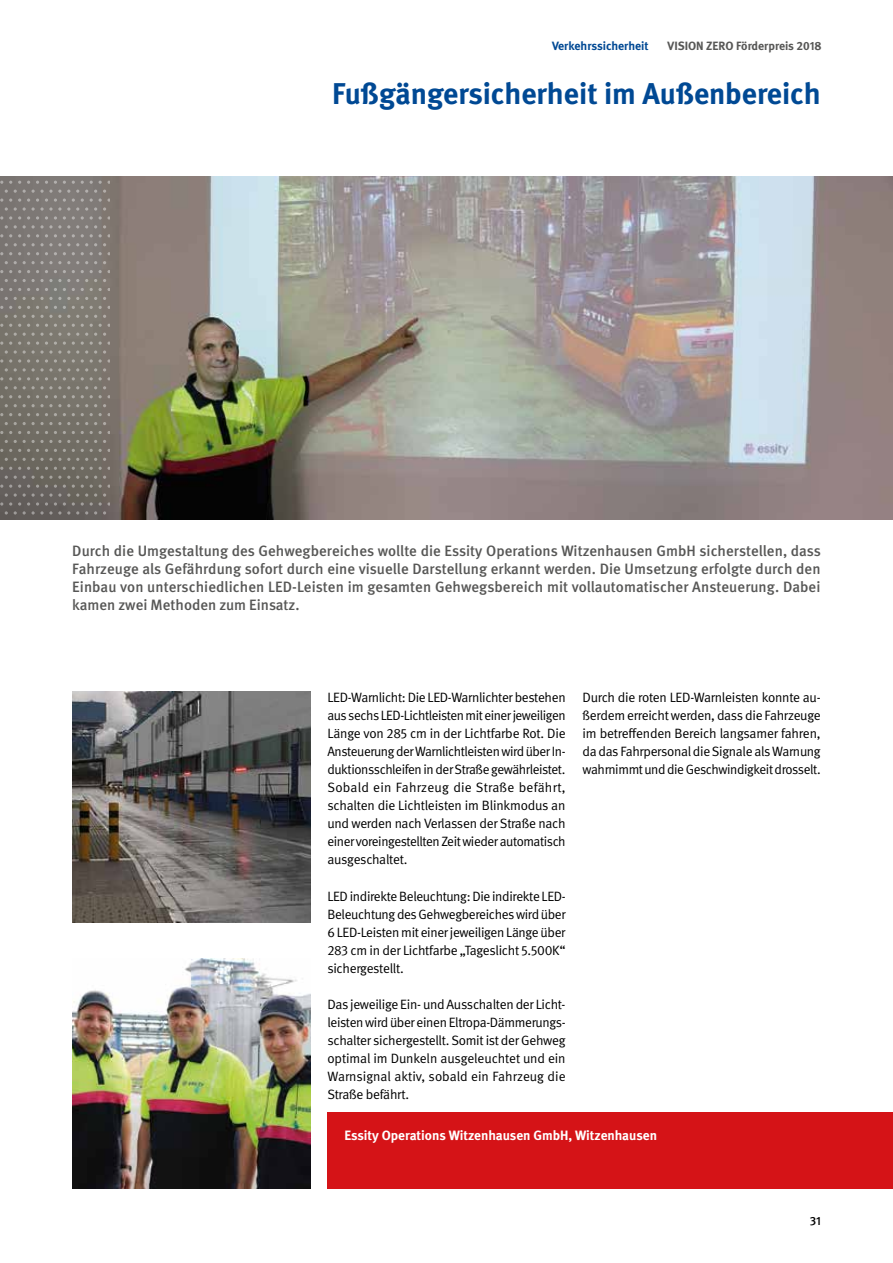
<style>
.page{position:relative;width:893px;height:1263px;background:#fff}
.page>*{position:absolute;margin:0;border:0;box-sizing:border-box;transform-origin:0 0}
.t1{font:700 30px "DGUV Meta";color:#004994}
.t2{font:500 15px/18px "DGUV Meta";color:#575756;text-align:justify}
.t3{font:13.5px/18px "DGUV Meta";letter-spacing:-.025em;color:#000;text-align:justify}
.t4{font:700 13.5px "DGUV Meta";color:#fff}
.t5{font:700 12px "DGUV Meta";color:#575756}
.t6{font:700 12px "DGUV Meta";color:#004994}
.t7{font:500 12px "DGUV Meta";color:#000}
</style>
<div class="page">
<img style="left:0;top:176px;width:893px;height:344px">
<img style="left:72px;top:958px;width:238px;height:231px">
<img style="left:72px;top:692px;width:238px;height:230px">
<svg style="left:99px;top:181px;width:10px;height:3px"></svg>
<svg style="left:99px;top:234px;width:10px;height:3px"></svg>
<svg style="left:99px;top:252px;width:10px;height:3px"></svg>
<svg style="left:99px;top:270px;width:10px;height:3px"></svg>
<svg style="left:99px;top:288px;width:10px;height:3px"></svg>
<svg style="left:99px;top:306px;width:10px;height:3px"></svg>
<svg style="left:99px;top:324px;width:10px;height:3px"></svg>
<svg style="left:99px;top:377px;width:10px;height:3px"></svg>
<svg style="left:99px;top:395px;width:10px;height:3px"></svg>
<svg style="left:99px;top:413px;width:10px;height:3px"></svg>
<svg style="left:99px;top:431px;width:10px;height:3px"></svg>
<svg style="left:99px;top:449px;width:10px;height:3px"></svg>
<svg style="left:99px;top:467px;width:10px;height:3px"></svg>
<svg style="left:0;top:190px;width:21px;height:38px"></svg>
<svg style="left:23px;top:190px;width:56px;height:38px;background:#85807d"></svg>
<svg style="left:81px;top:190px;width:21px;height:38px"></svg>
<svg style="left:103px;top:190px;width:6px;height:38px"></svg>
<svg style="left:23px;top:243px;width:30px;height:3px"></svg>
<svg style="left:58px;top:243px;width:12px;height:3px"></svg>
<svg style="left:23px;top:261px;width:30px;height:3px"></svg>
<svg style="left:58px;top:261px;width:12px;height:3px"></svg>
<svg style="left:23px;top:279px;width:30px;height:3px"></svg>
<svg style="left:58px;top:279px;width:12px;height:3px"></svg>
<svg style="left:23px;top:297px;width:30px;height:3px"></svg>
<svg style="left:58px;top:297px;width:12px;height:3px"></svg>
<svg style="left:23px;top:315px;width:30px;height:3px"></svg>
<svg style="left:58px;top:315px;width:12px;height:3px"></svg>
<svg style="left:0;top:333px;width:21px;height:38px"></svg>
<svg style="left:23px;top:333px;width:56px;height:38px;background:#817d75"></svg>
<svg style="left:81px;top:333px;width:21px;height:38px"></svg>
<svg style="left:103px;top:333px;width:6px;height:38px"></svg>
<svg style="left:23px;top:386px;width:30px;height:3px"></svg>
<svg style="left:58px;top:386px;width:12px;height:3px"></svg>
<svg style="left:23px;top:404px;width:30px;height:3px"></svg>
<svg style="left:58px;top:404px;width:12px;height:3px"></svg>
<svg style="left:23px;top:422px;width:30px;height:3px"></svg>
<svg style="left:58px;top:422px;width:12px;height:3px"></svg>
<svg style="left:23px;top:440px;width:30px;height:3px"></svg>
<svg style="left:58px;top:440px;width:12px;height:3px"></svg>
<svg style="left:23px;top:458px;width:30px;height:3px"></svg>
<svg style="left:58px;top:458px;width:12px;height:3px"></svg>
<svg style="left:0;top:476px;width:21px;height:38px"></svg>
<svg style="left:23px;top:476px;width:56px;height:38px;background:#6c6863"></svg>
<svg style="left:81px;top:476px;width:21px;height:38px"></svg>
<svg style="left:103px;top:476px;width:6px;height:38px"></svg>
<div style="left:327px;top:1112px;width:566px;height:76px;background:#d51317"></div>
<p class="t6" style="left:552px;top:39px;width:98px">Verkehrssicherheit</p>
<p class="t5" style="left:668px;top:39px;width:156px">VISION ZERO Förderpreis 2018</p>
<h1 class="t1" style="left:332px;top:76px;width:490px">Fußgängersicherheit im Außenbereich</h1>
<p class="t2" style="left:72px;top:542px;width:750px">Durch die Umgestaltung des Gehwegbereiches wollte die Essity Operations Witzenhausen GmbH sicherstellen, dass Fahrzeuge als Gefährdung sofort durch eine visuelle Darstellung erkannt werden. Die Umsetzung erfolgte durch den Einbau von unterschiedlichen LED-Leisten im gesamten Gehwegsbereich mit vollautomatischer Ansteuerung. Dabei kamen zwei Methoden zum Einsatz.</p>
<p class="t3" style="left:327px;top:688px;width:240px">LED-Warnlicht: Die LED-Warnlichter bestehen aus sechs LED-Lichtleisten mit einer jeweiligen Länge von 285 cm in der Lichtfarbe Rot. Die Ansteuerung der Warnlichtleisten wird über In&shy;duktionsschleifen in der Straße gewährleistet.<br>Sobald ein Fahrzeug die Straße befährt, schalten die Lichtleisten im Blinkmodus an und werden nach Verlassen der Straße nach einer voreingestellten Zeit wieder automatisch ausgeschaltet.</p>
<p class="t3" style="left:327px;top:887px;width:240px">LED indirekte Beleuchtung: Die indirekte LED-Beleuchtung des Gehwegbereiches wird über 6 LED-Leisten mit einer jeweiligen Länge über 283 cm in der Lichtfarbe „Tageslicht 5.500K“ sichergestellt.</p>
<p class="t3" style="left:327px;top:996px;width:240px">Das jeweilige Ein- und Ausschalten der Licht&shy;leisten wird über einen Eltropa-Dämmerungs&shy;schalter sichergestellt. Somit ist der Gehweg optimal im Dunkeln ausgeleuchtet und ein Warnsignal aktiv, sobald ein Fahrzeug die Straße befährt.</p>
<p class="t3" style="left:583px;top:688px;width:240px">Durch die roten LED-Warnleisten konnte au&shy;ßerdem erreicht werden, dass die Fahrzeuge im betreffenden Bereich langsamer fahren, da das Fahrpersonal die Signale als Warnung wahrnimmt und die Geschwindigkeit drosselt.</p>
<p class="t4" style="left:344px;top:1127px;width:314px">Essity Operations Witzenhausen GmbH, Witzenhausen</p>
<p class="t7" style="left:810px;top:1213px;width:13px">31</p>
</div>
